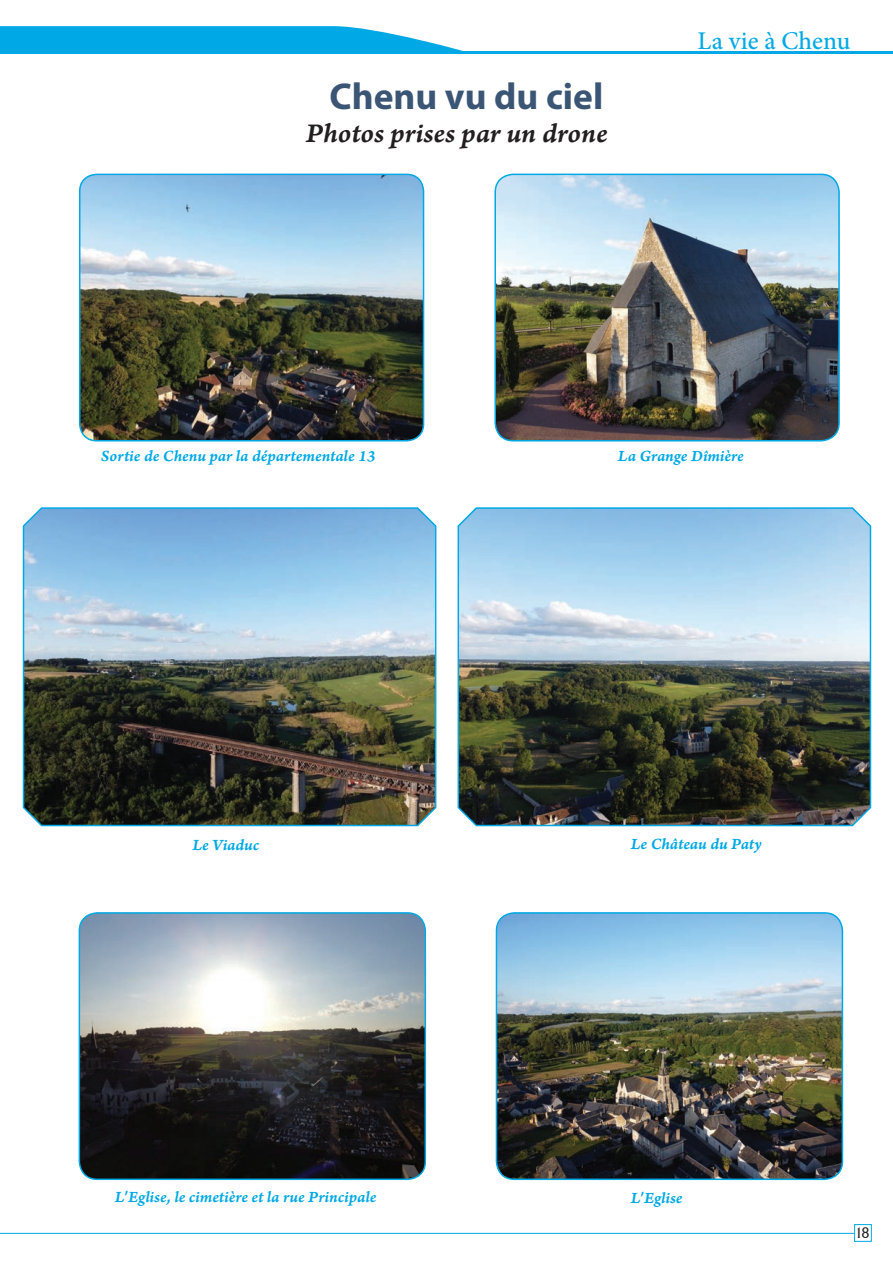
<style>
.page{position:relative;width:893px;height:1263px;background:#fff}
.page>*{position:absolute;margin:0;border:0;box-sizing:border-box;transform-origin:0 0}
.t1{font:700 37.5px "Myriad Pro";color:#3b5675}
.t2{font:28.5px "Arno Pro Smbd Italic Caption";letter-spacing:-.005em;color:#231f20}
.t3{font:500 25.5px "Minion Pro";color:#00a9e5}
.t4{font:16.5px "Arno Pro Smbd Italic Caption";letter-spacing:-.005em;color:#00a9e5}
.t5{font:15px "Adelon Serial";color:#231f20}
</style>
<div class="page">
<svg style="left:0;top:26px;width:472px;height:26px;background:#21b4e8"></svg>
<hr style="left:0;top:52px;width:893px;height:2px;background:#00a9e5">
<hr style="left:0;top:1233px;width:854px;height:1px;background:#00a9e5">
<div style="left:854px;top:1224px;width:18px;height:18px;border:1px solid #00a9e5"></div>
<img style="left:22px;top:507px;width:415px;height:320px">
<img style="left:457px;top:507px;width:415px;height:320px">
<img style="left:496px;top:913px;width:346px;height:266px">
<div style="left:496px;top:912px;width:347px;height:268px;border:2px solid #00a9e5;border-radius:18px"></div>
<img style="left:79px;top:913px;width:346px;height:266px">
<div style="left:79px;top:912px;width:347px;height:268px;border:2px solid #00a9e5;border-radius:18px"></div>
<img style="left:495px;top:174px;width:344px;height:267px">
<div style="left:494px;top:174px;width:346px;height:267px;border:2px solid #00a9e5;border-radius:18px"></div>
<img style="left:80px;top:174px;width:344px;height:267px">
<div style="left:79px;top:174px;width:345px;height:267px;border:2px solid #00a9e5;border-radius:17px"></div>
<h1 class="t1" style="left:330px;top:72px;width:275px">Chenu vu du ciel</h1>
<h2 class="t2" style="left:306px;top:116px;width:303px">Photos prises par un drone</h2>
<h3 class="t3" style="left:698px;top:24px;width:154px">La vie à Chenu</h3>
<p class="t4" style="left:101px;top:445px;width:276px">Sortie de Chenu par la départementale 13</p>
<p class="t4" style="left:618px;top:445px;width:127px">La Grange Dîmière</p>
<p class="t4" style="left:192px;top:834px;width:69px">Le Viaduc</p>
<p class="t4" style="left:631px;top:833px;width:132px">Le Château du Paty</p>
<p class="t4" style="left:115px;top:1186px;width:263px">L'Eglise, le cimetière et la rue Principale</p>
<p class="t4" style="left:631px;top:1187px;width:53px">L'Eglise</p>
<p class="t5" style="left:854px;top:1222px;width:17px">18</p>
</div>
